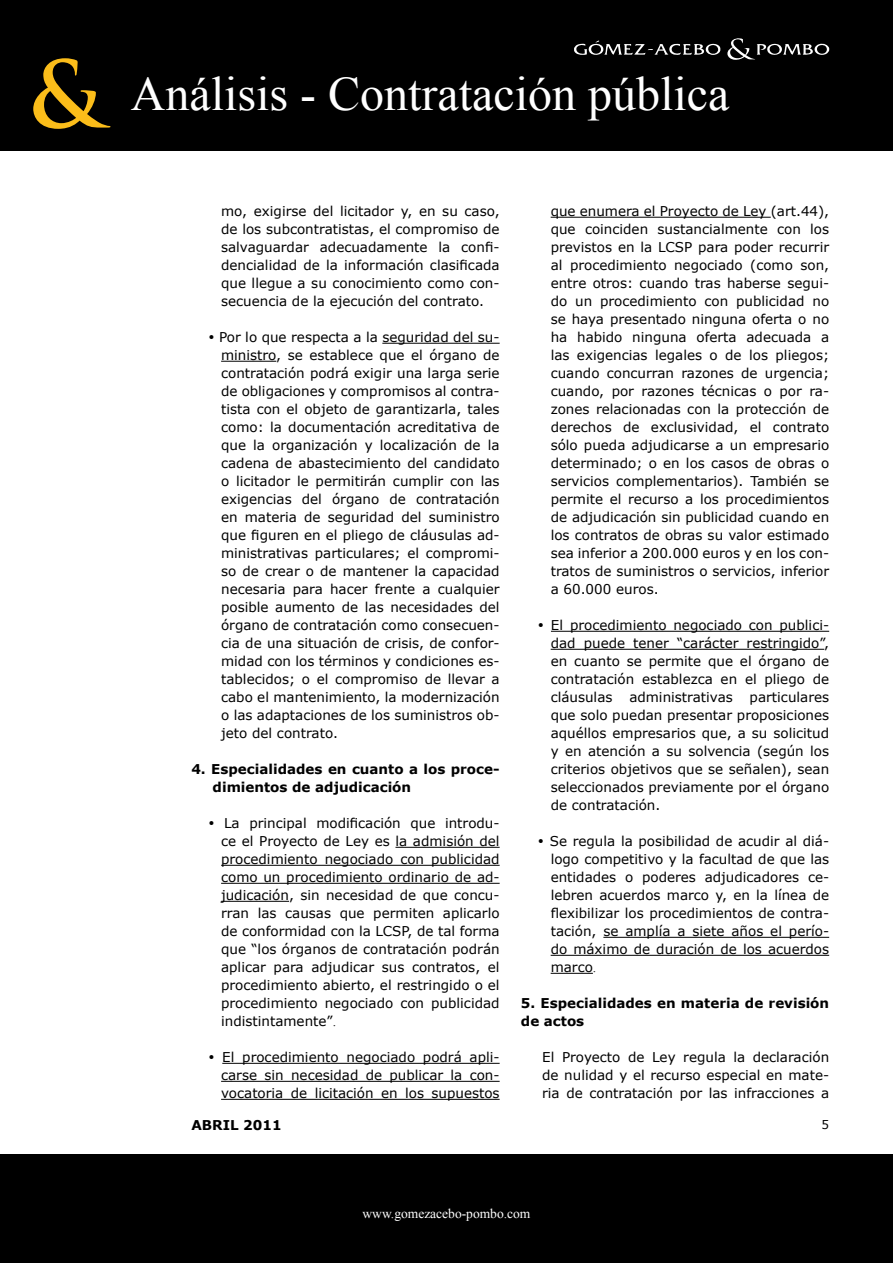
<style>
.page{position:relative;width:893px;height:1263px;background:#fff}
.page>*{position:absolute;margin:0;border:0;box-sizing:border-box;transform-origin:0 0}
.t1{font:700 90px "Trajan Pro";color:#fbbd1a}
.t2{font:48px "Times New Roman";color:#fff}
.Texto_normal{font:13.5px/18px "Verdana";color:#000;text-align:justify}
.Párrafo_guión_2º{font:13.5px/18px "Verdana";color:#000;text-align:justify}
.Párrafo_guión_1º{font:700 13.5px/18px "Verdana";color:#000}
.Texto_normal-2{font:700 13.5px/18px "Verdana";color:#000}
.t3{font:13.5px "Times New Roman";color:#fff}
.t4{font:12px "Verdana";color:#000}
.s1{font-family:"Times New Roman"}
</style>
<div class="page">
<div style="left:0;top:0;width:893px;height:151px;background:#000"></div>
<div style="left:0;top:1154px;width:893px;height:109px;background:#000"></div>
<svg style="left:727px;top:38px;width:102px;height:22px"></svg>
<svg style="left:574px;top:41px;width:147px;height:14px"></svg>
<hr style="left:382px;top:343px;width:118px;height:1px;background:#000">
<hr style="left:221px;top:361px;width:55px;height:1px;background:#000">
<hr style="left:395px;top:847px;width:105px;height:1px;background:#000">
<hr style="left:221px;top:865px;width:279px;height:1px;background:#000">
<hr style="left:221px;top:883px;width:279px;height:1px;background:#000">
<hr style="left:221px;top:901px;width:68px;height:1px;background:#000">
<hr style="left:222px;top:1063px;width:278px;height:1px;background:#000">
<hr style="left:221px;top:1081px;width:279px;height:1px;background:#000">
<hr style="left:221px;top:1099px;width:279px;height:1px;background:#000">
<hr style="left:551px;top:217px;width:220px;height:1px;background:#000">
<hr style="left:551px;top:631px;width:278px;height:1px;background:#000">
<hr style="left:551px;top:649px;width:273px;height:1px;background:#000">
<hr style="left:603px;top:937px;width:226px;height:1px;background:#000">
<hr style="left:551px;top:955px;width:278px;height:1px;background:#000">
<hr style="left:551px;top:973px;width:42px;height:1px;background:#000">
<h1 class="t1" style="left:28px;top:39px;width:76px">&amp;</h1>
<h2 class="t2" style="left:131px;top:62px;width:600px">Análisis - Contratación pública</h2>
<p class="Texto_normal" style="left:221px;top:202px;width:280px">mo, exigirse del licitador y, en su caso, de los subcontratistas, el compromiso de salvaguardar adecuadamente la confi&shy;dencialidad de la información clasificada que llegue a su conocimiento como con&shy;secuencia de la ejecución del contrato.</p>
<p class="Texto_normal" style="left:221px;top:328px;width:280px;text-indent:-13px">• Por lo que respecta a la seguridad del su&shy;ministro, se establece que el órgano de contratación podrá exigir una larga serie de obligaciones y compromisos al contra&shy;tista con el objeto de garantizarla, tales como: la documentación acreditativa de que la organización y localización de la cadena de abastecimiento del candidato o licitador le permitirán cumplir con las exigencias del órgano de contratación en materia de seguridad del suministro que figuren en el pliego de cláusulas ad&shy;ministrativas particulares; el compromi&shy;so de crear o de mantener la capacidad necesaria para hacer frente a cualquier posible aumento de las necesidades del órgano de contratación como consecuen&shy;cia de una situación de crisis, de confor&shy;midad con los términos y condiciones es&shy;tablecidos; o el compromiso de llevar a cabo el mantenimiento, la modernización o las adaptaciones de los suministros ob&shy;jeto del contrato.</p>
<p class="Párrafo_guión_1º" style="left:213px;top:760px;width:289px;text-indent:-21px">4. Especialidades en cuanto a los proce&shy;dimientos de adjudicación</p>
<p class="Texto_normal" style="left:221px;top:814px;width:280px;text-indent:-13px">• La principal modificación que introdu&shy;ce el Proyecto de Ley es la admisión del procedimiento negociado con publicidad como un procedimiento ordinario de ad&shy;judicación, sin necesidad de que concu&shy;rran las causas que permiten aplicarlo de conformidad con la LCSP, de tal forma que “los órganos de contratación podrán aplicar para adjudicar sus contratos, el procedimiento abierto, el restringido o el procedimiento negociado con publicidad indistintamente”<span class="s1">.</span></p>
<p class="Texto_normal" style="left:221px;top:1048px;width:280px;text-indent:-13px">• El procedimiento negociado podrá apli&shy;carse sin necesidad de publicar la con&shy;vocatoria de licitación en los supuestos</p>
<p class="Texto_normal" style="left:551px;top:202px;width:280px">que enumera el Proyecto de Ley (art.44), que coinciden sustancialmente con los previstos en la LCSP para poder recurrir al procedimiento negociado (como son, entre otros: cuando tras haberse segui&shy;do un procedimiento con publicidad no se haya presentado ninguna oferta o no ha habido ninguna oferta adecuada a las exigencias legales o de los pliegos; cuando concurran razones de urgencia; cuando, por razones técnicas o por ra&shy;zones relacionadas con la protección de derechos de exclusividad, el contrato sólo pueda adjudicarse a un empresario determinado; o en los casos de obras o servicios complementarios). También se permite el recurso a los procedimientos de adjudicación sin publicidad cuando en los contratos de obras su valor estimado sea inferior a 200.000 euros y en los con&shy;tratos de suministros o servicios, inferior a 60.000 euros.</p>
<p class="Texto_normal" style="left:551px;top:616px;width:280px;text-indent:-13px">• El procedimiento negociado con publici&shy;dad puede tener “carácter restringido”, en cuanto se permite que el órgano de contratación establezca en el pliego de cláusulas administrativas particulares que solo puedan presentar proposiciones aquéllos empresarios que, a su solicitud y en atención a su solvencia (según los criterios objetivos que se señalen), sean seleccionados previamente por el órgano de contratación.</p>
<p class="Texto_normal" style="left:551px;top:832px;width:280px;text-indent:-13px">• Se regula la posibilidad de acudir al diá&shy;logo competitivo y la facultad de que las entidades o poderes adjudicadores ce&shy;lebren acuerdos marco y, en la línea de flexibilizar los procedimientos de contra&shy;tación, se amplía a siete años el perío&shy;do máximo de duración de los acuerdos marco<span class="s1">.</span></p>
<p class="Texto_normal-2" style="left:521px;top:994px;width:310px">5. Especialidades en materia de revisión de actos</p>
<p class="Párrafo_guión_2º" style="left:542px;top:1048px;width:289px">El Proyecto de Ley regula la declaración de nulidad y el recurso especial en mate&shy;ria de contratación por las infracciones a</p>
<p class="Párrafo_guión_1º" style="left:191px;top:1115px;width:92px">ABRIL 2011</p>
<p class="t4" style="left:822px;top:1117px;width:9px">5</p>
<p class="t3" style="left:363px;top:1204px;width:169px">www.gomezacebo-pombo.com</p>
</div>
